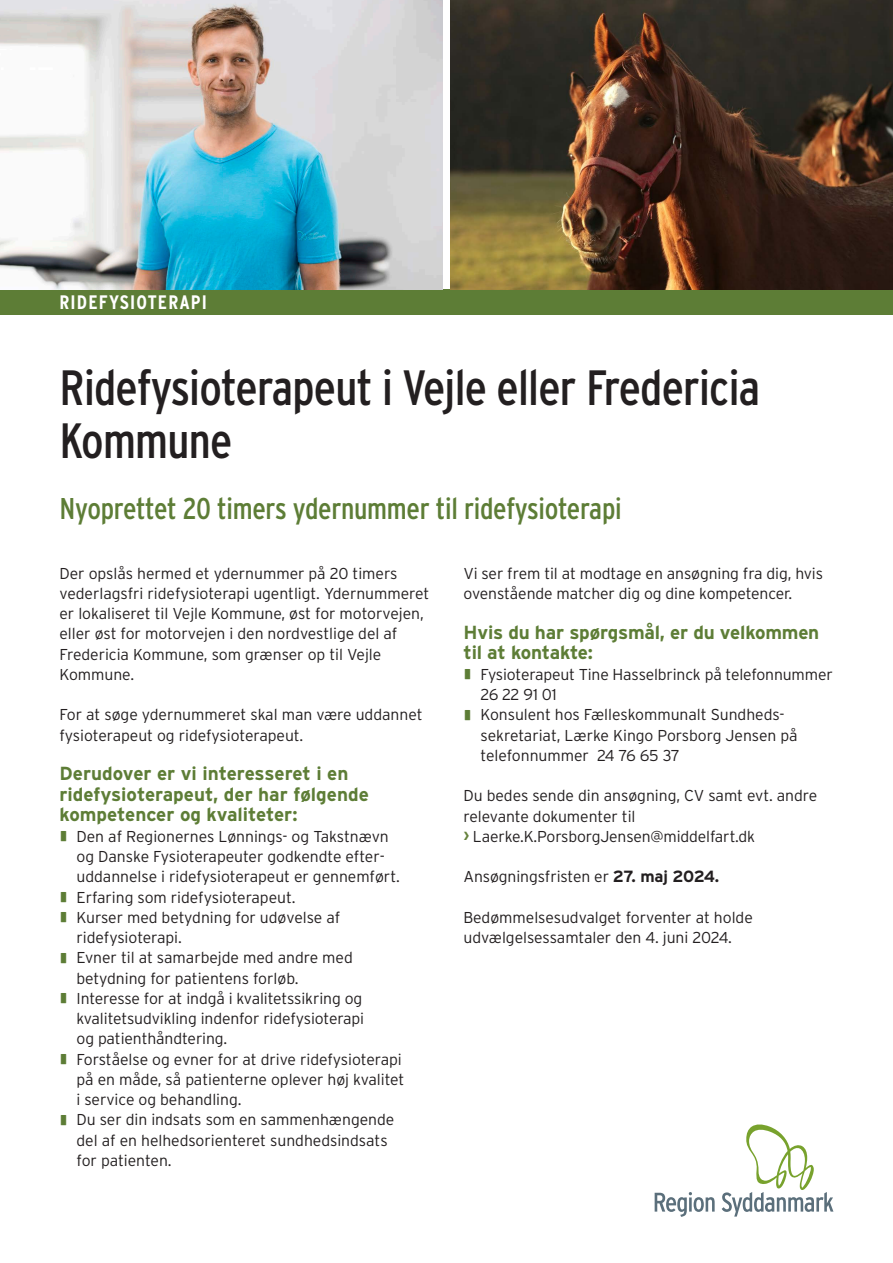
<style>
.page{position:relative;width:893px;height:1263px;background:#fff}
.page>*{position:absolute;margin:0;border:0;box-sizing:border-box;transform-origin:0 0}
.t1{font:49.5px/52.5px "Interstate Condensed";letter-spacing:-.015em;color:#231f20}
.t2{font:45px "Blackoak Std";color:#5d7d36;scale:.3 1}
.t3{font:30px "Interstate Condensed";letter-spacing:-.01em;color:#5d7d36}
.t4{font:700 19.5px "Interstate Condensed";letter-spacing:.06em;color:#fff}
.t5{font:700 18.9px/20.2px "Interstate";letter-spacing:-.01em;color:#5d7d36}
.t6{font:300 15.75px/20.2px "Interstate";letter-spacing:-.005em;color:#231f20}
.s1{font-weight:700;color:#65823c}
.s2{font-weight:700;font-size:16.2px}
</style>
<div class="page">
<svg style="left:655px;top:1192px;width:60px;height:25px"></svg>
<svg style="left:722px;top:1124px;width:111px;height:92px"></svg>
<img style="left:0;top:0;width:442px;height:289px">
<img style="left:451px;top:0;width:442px;height:289px">
<div style="left:0;top:289px;width:893px;height:26px;background:#5d7d36"></div>
<p class="t4" style="left:60px;top:291px;width:149px">RIDEFYSIOTERAPI</p>
<h1 class="t1" style="left:60px;top:361px;width:702px">Ridefysioterapeut i Vejle eller Fredericia<br>Kommune</h1>
<h2 class="t3" style="left:60px;top:491px;width:564px">Nyoprettet 20 timers ydernummer til ridefysioterapi</h2>
<p class="t6" style="left:60px;top:563px;width:371px">Der opslås hermed et ydernummer på 20 timers vederlagsfri ridefysioterapi ugentligt. Ydernummeret er lokaliseret til Vejle Kommune, øst for motorvejen, eller øst for motorvejen i den nordvestlige del af Fredericia Kommune, som grænser op til Vejle Kommune.</p>
<p class="t6" style="left:60px;top:704px;width:364px">For at søge ydernummeret skal man være uddannet fysioterapeut og ridefysioterapeut.</p>
<h3 class="t5" style="left:60px;top:763px;width:311px">Derudover er vi interesseret i en ridefysioterapeut, der har følgende kompetencer og kvaliteter:</h3>
<p class="t2" style="left:60px;top:807px;width:29px">∙</p>
<p class="t6" style="left:77px;top:826px;width:325px">Den af Regionernes Lønnings- og Takstnævn og Danske Fysioterapeuter godkendte efter&shy;uddannelse i ridefysioterapeut er gennemført.</p>
<p class="t2" style="left:60px;top:867px;width:29px">∙</p>
<p class="t6" style="left:77px;top:887px;width:220px">Erfaring som ridefysioterapeut.</p>
<p class="t2" style="left:60px;top:888px;width:29px">∙</p>
<p class="t6" style="left:77px;top:907px;width:265px">Kurser med betydning for udøvelse af ridefysioterapi.</p>
<p class="t2" style="left:60px;top:928px;width:29px">∙</p>
<p class="t6" style="left:77px;top:947px;width:278px">Evner til at samarbejde med andre med betydning for patientens forløb.</p>
<p class="t2" style="left:60px;top:969px;width:29px">∙</p>
<p class="t6" style="left:77px;top:988px;width:289px;text-align:justify">Interesse for at indgå i kvalitetssikring og kvalitetsudvikling indenfor ridefysioterapi og patienthåndtering.</p>
<p class="t2" style="left:60px;top:1029px;width:29px">∙</p>
<p class="t6" style="left:77px;top:1049px;width:329px">Forståelse og evner for at drive ridefysioterapi på en måde, så patienterne oplever høj kvalitet i service og behandling.</p>
<p class="t2" style="left:60px;top:1090px;width:29px">∙</p>
<p class="t6" style="left:77px;top:1109px;width:319px">Du ser din indsats som en sammenhængende del af en helhedsorienteret sundhedsindsats for patienten.</p>
<p class="t6" style="left:463px;top:563px;width:361px">Vi ser frem til at modtage en ansøgning fra dig, hvis ovenstående matcher dig og dine kompetencer.</p>
<h3 class="t5" style="left:463px;top:622px;width:357px">Hvis du har spørgsmål, er du velkommen til at kontakte:</h3>
<p class="t2" style="left:463px;top:645px;width:29px">∙</p>
<p class="t6" style="left:480px;top:664px;width:354px">Fysioterapeut Tine Hasselbrinck på telefonnummer<br>26 22 91 01</p>
<p class="t2" style="left:463px;top:685px;width:29px">∙</p>
<p class="t6" style="left:480px;top:704px;width:319px">Konsulent hos Fælleskommunalt Sundheds&shy;sekretariat, Lærke Kingo Porsborg Jensen på telefonnummer 24 76 65 37</p>
<p class="t6" style="left:463px;top:785px;width:355px">Du bedes sende din ansøgning, CV samt evt. andre relevante dokumenter til<br><span class="s1">›</span> Laerke.K.PorsborgJensen@middelfart.dk</p>
<p class="t6" style="left:463px;top:866px;width:257px">Ansøgningsfristen er <span class="s2">27. maj 2024.</span></p>
<p class="t6" style="left:463px;top:907px;width:291px">Bedømmelsesudvalget forventer at holde udvælgelsessamtaler den 4. juni 2024.</p>
</div>
